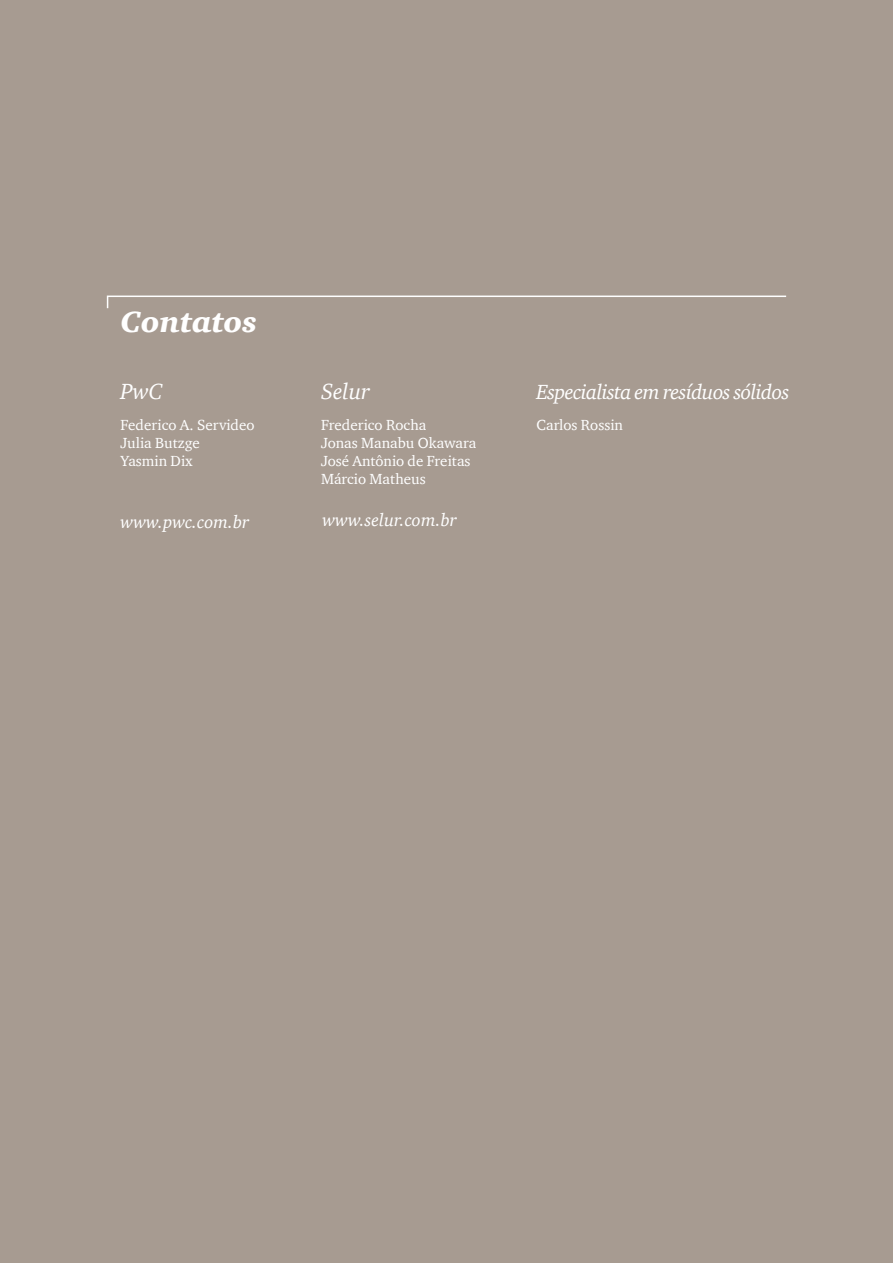
<style>
.page{position:relative;width:893px;height:1263px;background:#a79b91}
.page>*{position:absolute;margin:0;border:0;box-sizing:border-box;transform-origin:0 0}
.t1{font:italic 900 30px "ITC Charter Com";color:#fff}
.t2{font:italic 22.5px "ITC Charter Com";color:#fff}
.t3{font:italic 21px "ITC Charter Com";letter-spacing:-.03em;color:#fff}
.t4{font:italic 18px "ITC Charter Com";color:#fff}
.t5{font:15px/18px "ITC Charter Com";color:#fff}
</style>
<div class="page">
<svg style="left:106px;top:295px;width:681px;height:14px"></svg>
<h1 class="t1" style="left:121px;top:304px;width:138px">Contatos</h1>
<h2 class="t2" style="left:121px;top:378px;width:43px">PwC</h2>
<p class="t5" style="left:121px;top:416px;width:135px">Federico A. Servideo<br>Julia Butzge<br>Yasmin Dix</p>
<h2 class="t2" style="left:321px;top:378px;width:51px">Selur</h2>
<p class="t5" style="left:321px;top:416px;width:157px">Frederico Rocha<br>Jonas Manabu Okawara<br>José Antônio de Freitas<br>Márcio Matheus</p>
<p class="t4" style="left:121px;top:511px;width:130px">www.pwc.com.br</p>
<p class="t4" style="left:322px;top:509px;width:136px">www.selur.com.br</p>
<h3 class="t3" style="left:537px;top:380px;width:254px">Especialista em resíduos sólidos</h3>
<p class="t5" style="left:537px;top:416px;width:88px">Carlos Rossin</p>
</div>
